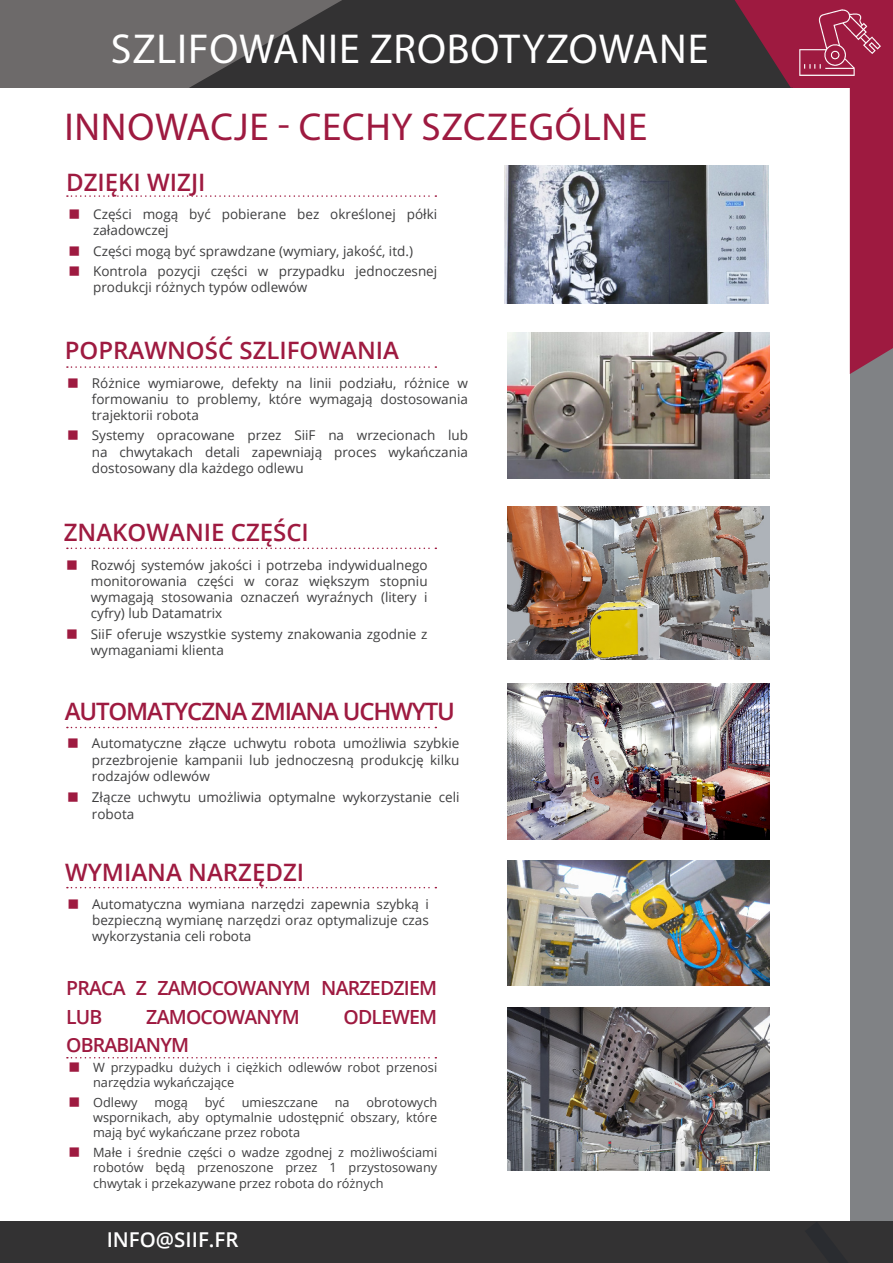
<style>
.page{position:relative;width:893px;height:1263px;background:#fff}
.page>*{position:absolute;margin:0;border:0;box-sizing:border-box;transform-origin:0 0}
.t1{font:42px "Myriad Pro";letter-spacing:.02em;color:#fff}
.t2{font:39px "Myriad Pro";letter-spacing:.02em;color:#9e1a40}
.Parag_Normal{font:600 24px "Open Sans";color:#9e1a40}
.Parag_Normal-2{font:600 24px "Open Sans";letter-spacing:-.05em;color:#9e1a40}
.Parag_Normal-3{font:600 20.4px "Open Sans";color:#fff}
.paragraphe_puces{font:600 19.5px/28.5px "Open Sans";letter-spacing:-.04em;color:#9e1a40}
.t3{font:13.5px/16.2px "Open Sans";color:#3e3e3f;text-align:justify}
.t4{font:12.75px/15.3px "Open Sans";color:#3e3e3f;text-align:justify}
</style>
<div class="page">
<img style="left:505px;top:165px;width:230px;height:139px">
<img style="left:507px;top:333px;width:262px;height:146px">
<img style="left:507px;top:506px;width:262px;height:154px">
<img style="left:507px;top:684px;width:262px;height:155px">
<img style="left:507px;top:860px;width:262px;height:125px">
<img style="left:507px;top:1007px;width:262px;height:164px">
<div style="left:850px;top:85px;width:43px;height:1136px;background:#808285"></div>
<div style="left:61px;top:0;width:832px;height:88px;background:#333233"></div>
<div style="left:0;top:1222px;width:893px;height:41px;background:#333233"></div>
<svg style="left:0;top:0;width:342px;height:88px"></svg>
<svg style="left:735px;top:0;width:158px;height:374px"></svg>
<svg style="left:67px;top:195px;width:369px;height:2px"></svg>
<svg style="left:67px;top:366px;width:369px;height:2px"></svg>
<svg style="left:67px;top:548px;width:369px;height:1px"></svg>
<svg style="left:67px;top:727px;width:369px;height:1px"></svg>
<svg style="left:67px;top:887px;width:369px;height:1px"></svg>
<img style="left:799px;top:9px;width:81px;height:66px">
<svg style="left:67px;top:1057px;width:369px;height:2px"></svg>
<p class="t1" style="left:111px;top:23px;width:599px">SZLIFOWANIE ZROBOTYZOWANE</p>
<p class="t2" style="left:64px;top:103px;width:584px">INNOWACJE - CECHY SZCZEGÓLNE</p>
<p class="Parag_Normal" style="left:66px;top:165px;width:141px">DZIĘKI WIZJI</p>
<p class="t3" style="left:93px;top:205px;width:346px">Części mogą być pobierane bez określonej półki załadowczej</p>
<p class="t3" style="left:93px;top:242px;width:321px">Części mogą być sprawdzane (wymiary, jakość, itd.)</p>
<p class="t3" style="left:93px;top:263px;width:346px">Kontrola pozycji części w przypadku jednoczesnej produkcji różnych typów odlewów</p>
<p class="Parag_Normal" style="left:65px;top:334px;width:336px">POPRAWNOŚĆ SZLIFOWANIA</p>
<p class="t3" style="left:92px;top:374px;width:378px">Różnice wymiarowe, defekty na linii podziału, różnice w formowaniu to problemy, które wymagają dostosowania trajektorii robota</p>
<p class="t3" style="left:92px;top:427px;width:378px">Systemy opracowane przez SiiF na wrzecionach lub na chwytakach detali zapewniają proces wykańczania dostosowany dla każdego odlewu</p>
<p class="Parag_Normal" style="left:64px;top:516px;width:247px">ZNAKOWANIE CZĘŚCI</p>
<p class="t3" style="left:91px;top:556px;width:338px">Rozwój systemów jakości i potrzeba indywidualnego monitorowania części w coraz większym stopniu wymagają stosowania oznaczeń wyraźnych (litery i cyfry) lub Datamatrix</p>
<p class="t3" style="left:91px;top:625px;width:338px">SiiF oferuje wszystkie systemy znakowania zgodnie z wymaganiami klienta</p>
<p class="Parag_Normal-2" style="left:65px;top:694px;width:392px">AUTOMATYCZNA ZMIANA UCHWYTU</p>
<p class="t3" style="left:92px;top:735px;width:369px">Automatyczne złącze uchwytu robota umożliwia szybkie przezbrojenie kampanii lub jednoczesną produkcję kilku rodzajów odlewów</p>
<p class="t3" style="left:92px;top:788px;width:369px">Złącze uchwytu umożliwia optymalne wykorzystanie celi robota</p>
<p class="Parag_Normal" style="left:65px;top:856px;width:241px">WYMIANA NARZĘDZI</p>
<p class="t3" style="left:92px;top:896px;width:338px">Automatyczna wymiana narzędzi zapewnia szybką i bezpieczną wymianę narzędzi oraz optymalizuje czas wykorzystania celi robota</p>
<p class="paragraphe_puces" style="left:66px;top:974px;width:373px">PRACA Z ZAMOCOWANYM NARZEDZIEM<br>LUB</p>
<p class="paragraphe_puces" style="left:146px;top:1002px;width:155px">ZAMOCOWANYM</p>
<p class="paragraphe_puces" style="left:343px;top:1002px;width:95px">ODLEWEM</p>
<p class="paragraphe_puces" style="left:66px;top:1031px;width:125px">OBRABIANYM</p>
<p class="t4" style="left:93px;top:1059px;width:346px">W przypadku dużych i ciężkich odlewów robot przenosi narzędzia wykańczające</p>
<p class="t4" style="left:93px;top:1094px;width:46px">Odlewy</p>
<p class="t4" style="left:154px;top:1094px;width:35px">mogą</p>
<p class="t4" style="left:205px;top:1094px;width:22px">być</p>
<p class="t4" style="left:242px;top:1094px;width:78px">umieszczane</p>
<p class="t4" style="left:335px;top:1094px;width:16px">na</p>
<p class="t4" style="left:93px;top:1094px;width:346px;text-indent:273px">obrotowych wspornikach, aby optymalnie udostępnić obszary, które mają być wykańczane przez robota</p>
<p class="t4" style="left:93px;top:1144px;width:346px">Małe i średnie części o wadze zgodnej z możliwościami robotów będą przenoszone przez 1 przystosowany chwytak i przekazywane przez robota do różnych</p>
<p class="Parag_Normal-3" style="left:107px;top:1225px;width:133px">INFO@SIIF.FR</p>
</div>
